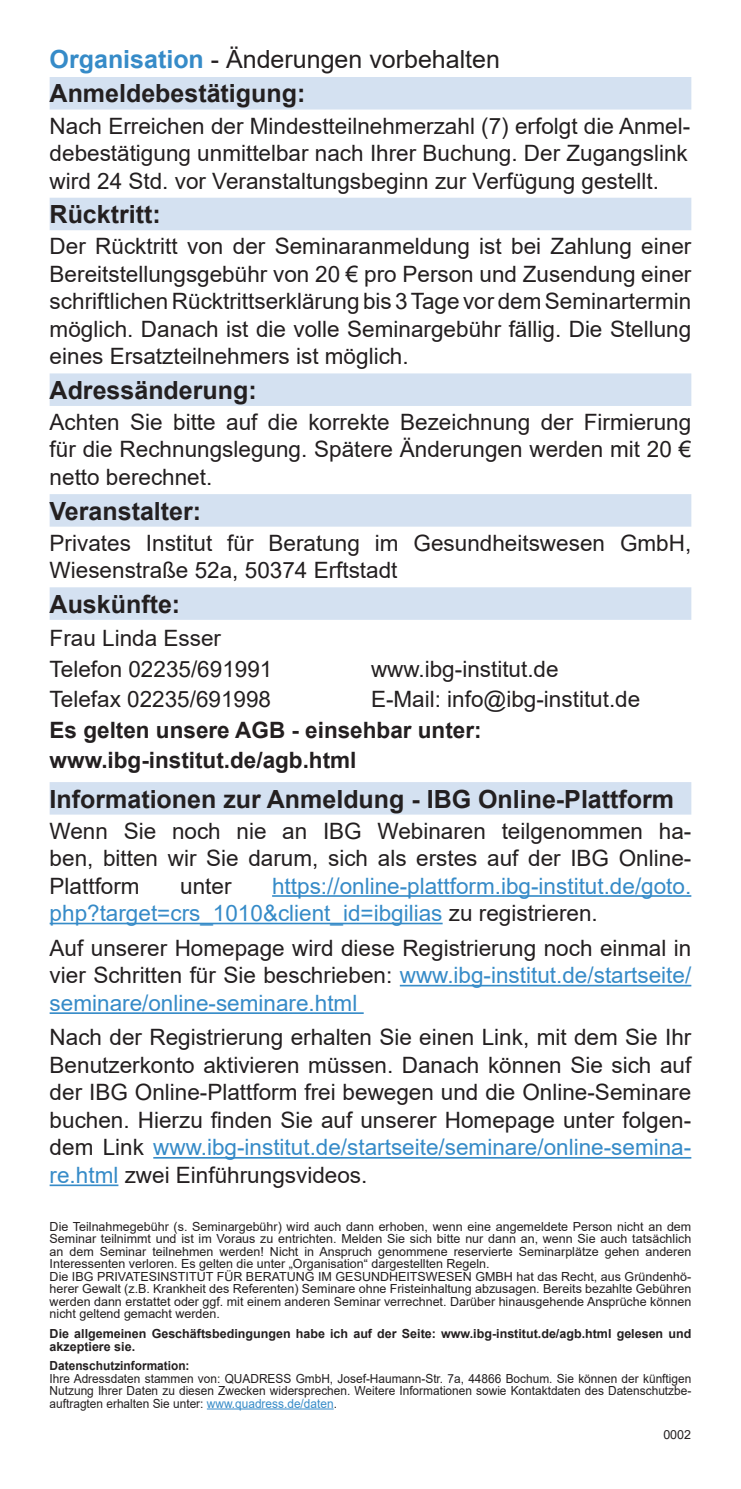
<style>
.page{position:relative;width:741px;height:1489px;background:#fff}
.page>*{position:absolute;margin:0;border:0;box-sizing:border-box;transform-origin:0 0}
.t1{font:700 25px "Arial";color:#231f20}
.t2{font:25px/34.5px "Arial";color:#231f20}
.t3{font:22.5px/27.5px "Arial";color:#231f20;text-align:justify}
.t4{font:22.5px/27.5px "Arial";color:#368bc8}
.t5{font:700 22.5px/30px "Arial";color:#231f20}
.t6{font:12.5px/12.5px "Arial";color:#231f20}
.t7{font:12.5px/12.5px "Arial";color:#231f20;text-align:justify;scale:.95 1}
.t8{font:700 12.5px/12.5px "Arial";color:#231f20}
.t9{font:700 12.5px "Arial";color:#231f20;scale:.95 1}
.s1{font-weight:700;color:#368bc8}
.s2{font-weight:700}
.s3{color:#231f20}
.s4{color:#368bc8}
</style>
<div class="page">
<div style="left:50px;top:77px;width:641px;height:32px;background:#d4e1f1"></div>
<div style="left:50px;top:198px;width:641px;height:32px;background:#d4e1f1"></div>
<div style="left:50px;top:373px;width:641px;height:33px;background:#d4e1f1"></div>
<div style="left:50px;top:494px;width:641px;height:32px;background:#d4e1f1"></div>
<div style="left:50px;top:587px;width:641px;height:33px;background:#d4e1f1"></div>
<div style="left:50px;top:782px;width:641px;height:32px;background:#d4e1f1"></div>
<hr style="left:272px;top:895px;width:419px;height:1px;background:#368bc8">
<hr style="left:50px;top:922px;width:392px;height:2px;background:#368bc8">
<hr style="left:400px;top:984px;width:291px;height:2px;background:#368bc8">
<hr style="left:50px;top:1012px;width:313px;height:1px;background:#368bc8">
<hr style="left:153px;top:1156px;width:538px;height:2px;background:#368bc8">
<hr style="left:50px;top:1184px;width:68px;height:2px;background:#368bc8">
<hr style="left:207px;top:1408px;width:126px;height:1px;background:#368bc8">
<p class="t2" style="left:50px;top:42px;width:452px"><span class="s1">Organisation</span> - Änderungen vorbehalten<br><span class="s2">Anmeldebestätigung:</span></p>
<p class="t3" style="left:50px;top:112px;width:642px">Nach Erreichen der Mindestteilnehmerzahl (7) erfolgt die Anmel&shy;debestätigung unmittelbar nach Ihrer Buchung. Der Zugangslink wird 24 Std. vor Veranstaltungsbeginn zur Verfügung gestellt.</p>
<p class="t1" style="left:50px;top:197px;width:113px">Rücktritt:</p>
<p class="t3" style="left:50px;top:232px;width:643px">Der Rücktritt von der Seminaranmeldung ist bei Zahlung einer Bereitstellungsgebühr von 20 € pro Person und Zusendung einer schriftlichen Rücktrittserklärung bis 3 Tage vor dem Seminartermin möglich. Danach ist die volle Seminargebühr fällig. Die Stellung eines Ersatzteilnehmers ist möglich.</p>
<p class="t1" style="left:50px;top:372px;width:208px">Adressänderung:</p>
<p class="t3" style="left:50px;top:408px;width:643px">Achten Sie bitte auf die korrekte Bezeichnung der Firmierung für die Rechnungslegung. Spätere Änderungen werden mit 20 € netto berechnet.</p>
<p class="t1" style="left:50px;top:493px;width:153px">Veranstalter:</p>
<p class="t3" style="left:50px;top:529px;width:643px">Privates Institut für Beratung im Gesundheitswesen GmbH,<br>Wiesenstraße 52a, 50374 Erftstadt</p>
<p class="t1" style="left:50px;top:586px;width:132px">Auskünfte:</p>
<p class="t3" style="left:50px;top:623px;width:224px;line-height:30.5px">Frau Linda Esser<br>Telefon 02235/691991</p>
<p class="t3" style="left:371px;top:655px;width:189px">www.ibg-institut.de</p>
<p class="t3" style="left:50px;top:685px;width:223px">Telefax 02235/691998</p>
<p class="t3" style="left:371px;top:685px;width:271px">E-Mail: info@ibg-institut.de</p>
<p class="t5" style="left:50px;top:715px;width:433px">Es gelten unsere AGB - einsehbar unter: www.ibg-institut.de/agb.html</p>
<p class="t1" style="left:50px;top:781px;width:626px">Informationen zur Anmeldung - IBG Online-Plattform</p>
<p class="t3" style="left:50px;top:816px;width:643px">Wenn Sie noch nie an IBG Webinaren teilgenommen ha&shy;ben, bitten wir Sie darum, sich als erstes auf der IBG Online-Plattform</p>
<p class="t4" style="left:50px;top:871px;width:643px;text-indent:222px">https://online-plattform.ibg-institut.de/goto. php?target=crs_1010&amp;client_id=ibgilias <span class="s3">zu registrieren.</span></p>
<p class="t3" style="left:50px;top:933px;width:643px">Auf unserer Homepage wird diese Registrierung noch einmal in vier Schritten für Sie beschrieben: <span class="s4">www.ibg-institut.de/startseite/ seminare/online-seminare.html</span></p>
<p class="t3" style="left:50px;top:1023px;width:643px">Nach der Registrierung erhalten Sie einen Link, mit dem Sie Ihr Benutzerkonto aktivieren müssen. Danach können Sie sich auf der IBG Online-Plattform frei bewegen und die Online-Seminare buchen. Hierzu finden Sie auf unserer Homepage unter folgen&shy;dem Link <span class="s4">www.ibg-institut.de/startseite/seminare/online-semina&shy;re.html</span> zwei Einführungsvideos.</p>
<p class="t6" style="left:50px;top:1220px;width:643px">Die Teilnahmegebühr (s. Seminargebühr) wird auch dann erhoben, wenn eine angemeldete Person nicht an dem Seminar teilnimmt und ist im Voraus zu entrichten. Melden Sie sich bitte nur dann an, wenn Sie auch tatsächlich an dem Seminar teilnehmen werden! Nicht in Anspruch genommene reservierte Seminarplätze gehen anderen Interessenten verloren. Es gelten die unter „Organisation“ dargestellten Regeln.<br>Die IBG PRIVATESINSTITUT FÜR BERATUNG IM GESUNDHEITSWESEN GMBH hat das Recht, aus Gründenhö&shy;herer Gewalt (z.B. Krankheit des Referenten) Seminare ohne Fristeinhaltung abzusagen. Bereits bezahlte Gebühren werden dann erstattet oder ggf. mit einem anderen Seminar verrechnet. Darüber hinausgehende Ansprüche können nicht geltend gemacht werden.</p>
<p class="t8" style="left:50px;top:1327px;width:643px">Die allgemeinen Geschäftsbedingungen habe ich auf der Seite: www.ibg-institut.de/agb.html gelesen und akzeptiere sie.</p>
<p class="t9" style="left:50px;top:1356px;width:149px">Datenschutzinformation:</p>
<p class="t7" style="left:50px;top:1371px;width:677px">Ihre Adressdaten stammen von: QUADRESS GmbH, Josef-Haumann-Str. 7a, 44866 Bochum. Sie können der künftigen Nutzung Ihrer Daten zu diesen Zwecken widersprechen. Weitere Informationen sowie Kontaktdaten des Datenschutzbe&shy;auftragten erhalten Sie unter: <span class="s4">www.quadress.de/daten</span>.</p>
<p class="t6" style="left:663px;top:1428px;width:29px">0002</p>
<p class="t3" style="left:180px;top:871px;width:53px">unter</p>
</div>
